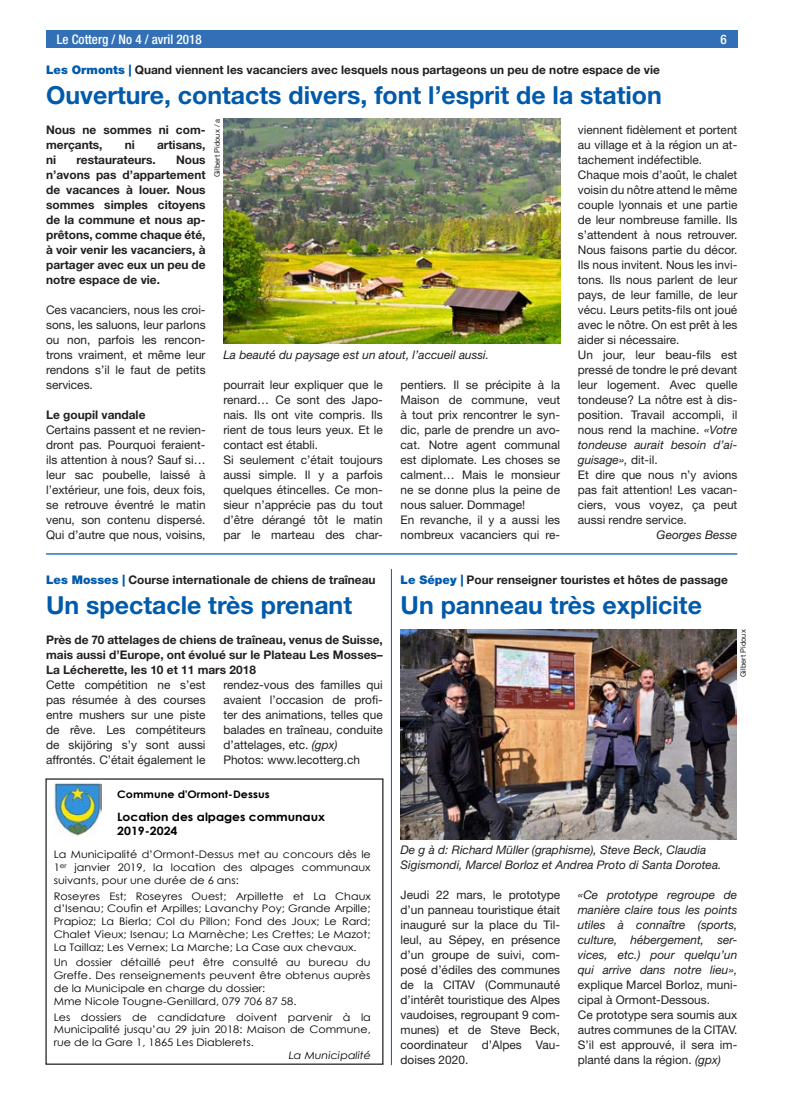
<style>
.page{position:relative;width:787px;height:1106px;background:#fff}
.page>*{position:absolute;margin:0;border:0;box-sizing:border-box;transform-origin:0 0}
.t1{font:700 24.88px "Helvetica Neue LT Std";color:#015aaa}
.t2{font:500 condensed 13.12px "Helvetica Neue LT Std";color:#fff}
.t3{font:11.88px/15px "Helvetica Neue LT Std";color:#231f20}
.t4{font:700 11.88px/15px "Helvetica Neue LT Std";color:#231f20;text-align:justify}
.t5{font:italic 11.88px/15px "Helvetica Neue LT Std";color:#231f20}
.t6{font:700 11.5px/14px "Century Gothic";color:#000;scale:1.08 1}
.t7{font:10.38px/12.8px "Century Gothic";color:#000;text-align:justify;scale:1.08 1}
.t8{font:700 10.38px "Century Gothic";color:#000;scale:1.08 1}
.t9{font:italic 10.38px "Century Gothic";color:#000;scale:1.08 1}
.t10{font:7.5px "Helvetica Neue LT Std";color:#231f20}
.s1{font-weight:900;color:#015aaa}
.s2{font-style:italic}
</style>
<div class="page">
<div style="left:46px;top:30px;width:691px;height:18px;background:#326fb7"></div>
<hr style="left:46px;top:553px;width:691px;height:1px;background:#015aaa">
<img style="left:223px;top:119px;width:337px;height:225px">
<img style="left:400px;top:629px;width:336px;height:210px">
<hr style="left:391px;top:569px;width:1px;height:496px;background:#015aaa">
<img style="left:54px;top:782px;width:47px;height:54px">
<p class="t2" style="left:57px;top:31px;width:147px">Le Cotterg / No 4 / avril 2018</p>
<p class="t2" style="left:720px;top:31px;width:8px">6</p>
<p class="t4" style="left:46px;top:62px;width:615px"><span class="s1">Les Ormonts |</span> Quand viennent les vacanciers avec lesquels nous partageons un peu de notre espace de vie</p>
<h1 class="t1" style="left:46px;top:79px;width:617px">Ouverture, contacts divers, font l’esprit de la station</h1>
<p class="t4" style="left:46px;top:122px;width:161px">Nous ne sommes ni com&shy;merçants,</p>
<p class="t10" style="left:213px;top:177px;width:60px;rotate:-90deg">Gilbert Pidoux / a</p>
<p class="t3" style="left:578px;top:122px;width:161px">viennent fidèlement et portent au village et à la région un at&shy;tachement indéfectible.<br>Chaque mois d’août, le chalet voisin du nôtre attend le même couple lyonnais et une partie de leur nombreuse famille. Ils s’attendent à nous retrouver.<br>Nous faisons partie du décor.<br>Ils nous invitent. Nous les invi&shy;tons. Ils nous parlent de leur pays, de leur famille, de leur vécu. Leurs petits-fils ont joué avec le nôtre. On est prêt à les aider si nécessaire.<br>Un jour, leur beau-fils est pressé de tondre le pré devant leur logement. Avec quelle tondeuse? La nôtre est à dis&shy;position. Travail accompli, il nous rend la machine. <span class="s2">«Votre tondeuse aurait besoin d’ai&shy;guisage»,</span> dit-il.<br>Et dire que nous n’y avions pas fait attention! Les vacan&shy;ciers, vous voyez, ça peut aussi rendre service.</p>
<p class="t5" style="left:656px;top:527px;width:82px">Georges Besse</p>
<p class="t4" style="left:125px;top:137px;width:12px">ni</p>
<p class="t4" style="left:157px;top:137px;width:50px">artisans,</p>
<p class="t4" style="left:46px;top:152px;width:161px;text-indent:130px">Nous n’avons pas d’appartement de vacances à louer. Nous sommes simples citoyens de la commune et nous ap&shy;prêtons, comme chaque été, à voir venir les vacanciers, à partager avec eux un peu de notre espace de vie.</p>
<p class="t3" style="left:46px;top:302px;width:161px;text-align:justify">Ces vacanciers, nous les croi&shy;sons, les saluons, leur parlons ou non, parfois les rencon&shy;trons vraiment, et même leur rendons s’il le faut de petits services.</p>
<p class="t4" style="left:46px;top:407px;width:101px">Le goupil vandale</p>
<p class="t3" style="left:46px;top:422px;width:161px;text-align:justify">Certains passent et ne revien&shy;dront pas. Pourquoi feraient&shy;ils attention à nous? Sauf si… leur sac poubelle, laissé à l’extérieur, une fois, deux fois, se retrouve éventré le matin venu, son contenu dispersé.<br>Qui d’autre que nous, voisins,</p>
<p class="t4" style="left:46px;top:152px;width:12px">ni</p>
<p class="t4" style="left:76px;top:152px;width:81px">restaurateurs.</p>
<p class="t5" style="left:223px;top:347px;width:267px">La beauté du paysage est un atout, l’accueil aussi.</p>
<p class="t3" style="left:223px;top:377px;width:161px">pourrait leur expliquer que le renard… Ce sont des Japo&shy;nais. Ils ont vite compris. Ils rient de tous leurs yeux. Et le contact est établi.<br>Si seulement c’était toujours aussi simple. Il y a parfois quelques étincelles. Ce mon&shy;sieur n’apprécie pas du tout d’être dérangé tôt le matin par le marteau des char-</p>
<p class="t3" style="left:400px;top:377px;width:161px">pentiers. Il se précipite à la<br>Maison de commune, veut à tout prix rencontrer le syn&shy;dic, parle de prendre un avo&shy;cat. Notre agent communal est diplomate. Les choses se calment… Mais le monsieur ne se donne plus la peine de nous saluer. Dommage!<br>En revanche, il y a aussi les nombreux vacanciers qui re-</p>
<p class="t4" style="left:46px;top:572px;width:331px"><span class="s1">Les Mosses |</span> Course internationale de chiens de traîneau</p>
<h1 class="t1" style="left:46px;top:589px;width:307px">Un spectacle très prenant</h1>
<p class="t4" style="left:400px;top:572px;width:329px"><span class="s1">Le Sépey |</span> Pour renseigner touristes et hôtes de passage</p>
<h1 class="t1" style="left:400px;top:589px;width:303px">Un panneau très explicite</h1>
<p class="t4" style="left:46px;top:632px;width:338px">Près de 70 attelages de chiens de traîneau, venus de Suisse, mais aussi d’Europe, ont évolué sur le Plateau Les Mosses– La Lécherette, les 10 et 11 mars 2018</p>
<p class="t10" style="left:738px;top:677px;width:49px;rotate:-90deg">Gilbert Pidoux</p>
<p class="t3" style="left:46px;top:677px;width:161px;text-align:justify">Cette compétition ne s’est pas résumée à des courses entre mushers sur une piste de rêve. Les compétiteurs de skijöring s’y sont aussi affrontés. C’était également le</p>
<p class="t3" style="left:223px;top:677px;width:161px">rendez-vous des familles qui avaient l’occasion de profi&shy;ter des animations, telles que balades en traîneau, conduite d’attelages, etc. <span class="s2">(gpx)<br></span>Photos: www.lecotterg.ch</p>
<p class="t8" style="left:117px;top:786px;width:143px">Commune d'Ormont-Dessus</p>
<p class="t6" style="left:117px;top:809px;width:194px">Location des alpages communaux<br>2019-2024</p>
<p class="t7" style="left:54px;top:848px;width:295px">La Municipalité d’Ormont-Dessus met au concours dès le 1<sup>er</sup> janvier 2019, la location des alpages communaux suivants, pour une durée de 6 ans:</p>
<p class="t7" style="left:54px;top:889px;width:295px">Roseyres Est; Roseyres Ouest; Arpillette et La Chaux d’Isenau; Coufin et Arpilles; Lavanchy Poy; Grande Arpille; Prapioz; La Bierla; Col du Pillon; Fond des Joux; Le Rard; Chalet Vieux; Isenau; La Marnèche; Les Crettes; Le Mazot; La Taillaz; Les Vernex; La Marche; La Case aux chevaux.</p>
<p class="t7" style="left:54px;top:956px;width:295px;text-align:left">Un dossier détaillé peut être consulté au bureau du Greffe. Des renseignements peuvent être obtenus auprès de la Municipale en charge du dossier:<br>Mme Nicole Tougne-Genillard, 079 706 87 58.</p>
<p class="t7" style="left:54px;top:1010px;width:295px">Les dossiers de candidature doivent parvenir à la Municipalité jusqu’au 29 juin 2018: Maison de Commune, rue de la Gare 1, 1865 Les Diablerets.</p>
<p class="t9" style="left:289px;top:1047px;width:78px">La Municipalité</p>
<p class="t5" style="left:400px;top:842px;width:322px">De g à d: Richard Müller (graphisme), Steve Beck, Claudia<br>Sigismondi, Marcel Borloz et Andrea Proto di Santa Dorotea.</p>
<p class="t3" style="left:400px;top:887px;width:161px;text-align:justify">Jeudi 22 mars, le prototype d’un panneau touristique était inauguré sur la place du Til&shy;leul, au Sépey, en présence d’un groupe de suivi, com&shy;posé d’édiles des communes de la CITAV (Communauté d’intérêt touristique des Alpes vaudoises, regroupant 9 com&shy;munes) et de Steve Beck, coordinateur d’Alpes Vau&shy;doises 2020.</p>
<p class="t5" style="left:578px;top:887px;width:161px;text-align:justify">«Ce prototype regroupe de manière claire tous les points utiles à connaître (sports, culture, hébergement, ser&shy;vices, etc.) pour quelqu’un qui arrive dans notre lieu»,</p>
<p class="t3" style="left:578px;top:977px;width:161px">explique Marcel Borloz, muni&shy;cipal à Ormont-Dessous.<br>Ce prototype sera soumis aux autres communes de la CITAV.<br>S’il est approuvé, il sera im&shy;planté dans la région. <span class="s2">(gpx)</span></p>
</div>
